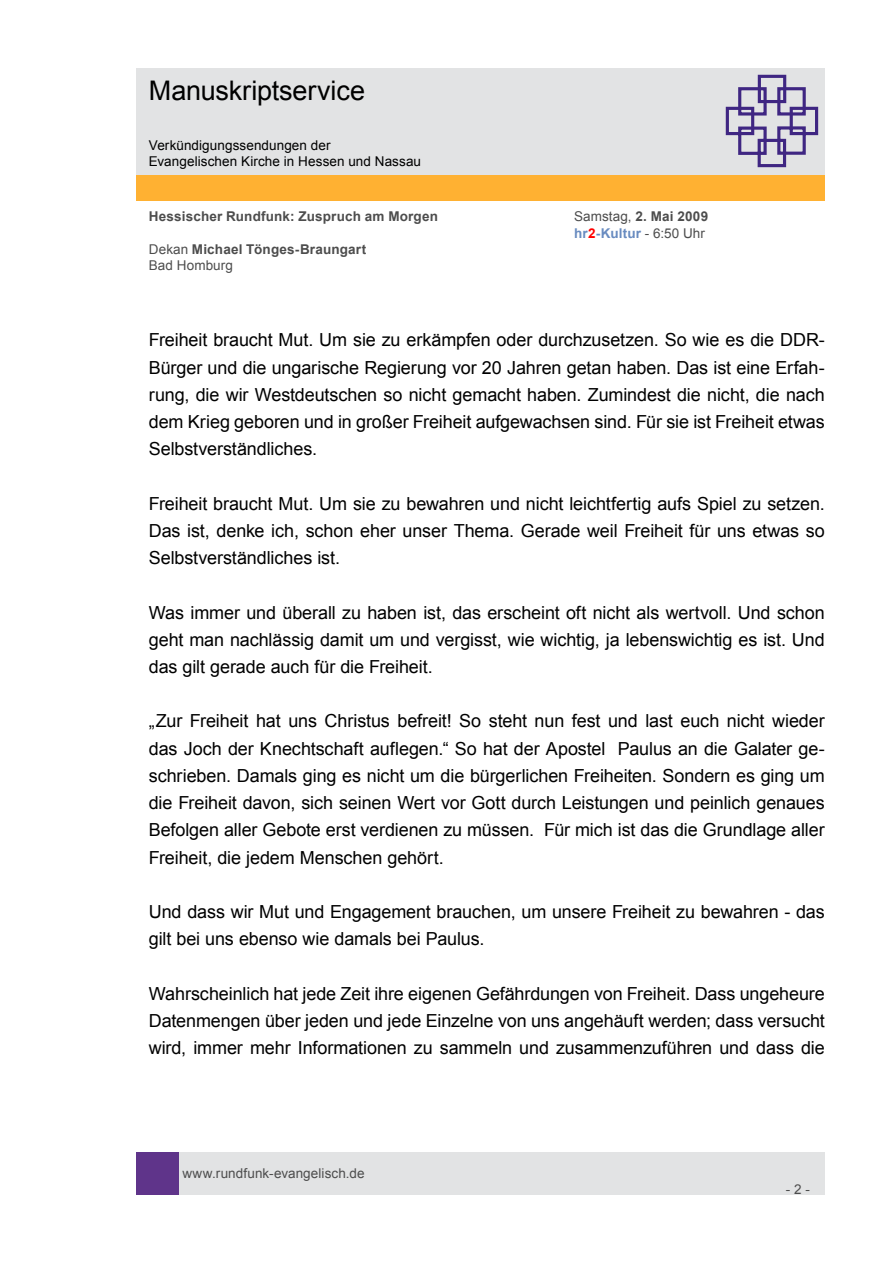
<style>
.page{position:relative;width:893px;height:1263px;background:#fff}
.page>*{position:absolute;margin:0;border:0;box-sizing:border-box;transform-origin:0 0}
.t1{font:27px "Arial";letter-spacing:-.005em;color:#000}
.t2{font:18px/27.2px "Arial";letter-spacing:-.005em;color:#000;text-align:justify}
.t3{font:700 13.5px/16.2px "Arial";letter-spacing:.015em;color:#4d4d4d}
.t4{font:13.5px/16.2px "Arial";letter-spacing:.005em;color:#4d4d4d}
.t5{font:13.5px/16.2px "Arial";letter-spacing:.005em;color:#000}
.s1{font-weight:700}
.s2{font-weight:700;color:#688bc0}
.s3{font-weight:700;color:#f00}
.s4{font-weight:400}
</style>
<div class="page">
<div style="left:179px;top:1152px;width:646px;height:43px;background:#e2e3e4"></div>
<div style="left:136px;top:1152px;width:43px;height:43px;background:#5f348a"></div>
<div style="left:136px;top:175px;width:689px;height:26px;background:#ffb132"></div>
<div style="left:136px;top:68px;width:689px;height:106px;background:#e2e3e4"></div>
<svg style="left:725px;top:74px;width:94px;height:94px"></svg>
<h1 class="t1" style="left:149px;top:73px;width:218px">Manuskriptservice</h1>
<p class="t5" style="left:149px;top:137px;width:274px">Verkündigungssendungen der<br>Evangelischen Kirche in Hessen und Nassau</p>
<p class="t3" style="left:149px;top:209px;width:291px">Hessischer Rundfunk: Zuspruch am Morgen</p>
<p class="t4" style="left:574px;top:209px;width:136px">Samstag, <span class="s1">2. Mai 2009 </span><span class="s2">hr</span><span class="s3">2</span><span class="s2">-Kultur</span> - 6:50 Uhr</p>
<p class="t3" style="left:149px;top:241px;width:219px"><span class="s4">Dekan</span> Michael Tönges-Braungart<br><span class="s4">Bad Homburg</span></p>
<p class="t2" style="left:149px;top:327px;width:678px">Freiheit braucht Mut. Um sie zu erkämpfen oder durchzusetzen. So wie es die DDR-Bürger und die ungarische Regierung vor 20 Jahren getan haben. Das ist eine Erfah&shy;rung, die wir Westdeutschen so nicht gemacht haben. Zumindest die nicht, die nach dem Krieg geboren und in großer Freiheit aufgewachsen sind. Für sie ist Freiheit etwas Selbstverständliches.</p>
<p class="t2" style="left:149px;top:490px;width:677px">Freiheit braucht Mut. Um sie zu bewahren und nicht leichtfertig aufs Spiel zu setzen.<br>Das ist, denke ich, schon eher unser Thema. Gerade weil Freiheit für uns etwas so Selbstverständliches ist.</p>
<p class="t2" style="left:149px;top:599px;width:677px">Was immer und überall zu haben ist, das erscheint oft nicht als wertvoll. Und schon geht man nachlässig damit um und vergisst, wie wichtig, ja lebenswichtig es ist. Und das gilt gerade auch für die Freiheit.</p>
<p class="t2" style="left:149px;top:708px;width:678px">„Zur Freiheit hat uns Christus befreit! So steht nun fest und last euch nicht wieder das Joch der Knechtschaft auflegen.“ So hat der Apostel Paulus an die Galater ge&shy;schrieben. Damals ging es nicht um die bürgerlichen Freiheiten. Sondern es ging um die Freiheit davon, sich seinen Wert vor Gott durch Leistungen und peinlich genaues Befolgen aller Gebote erst verdienen zu müssen. Für mich ist das die Grundlage aller Freiheit, die jedem Menschen gehört.</p>
<p class="t2" style="left:149px;top:898px;width:677px">Und dass wir Mut und Engagement brauchen, um unsere Freiheit zu bewahren - das gilt bei uns ebenso wie damals bei Paulus.</p>
<p class="t2" style="left:149px;top:980px;width:678px">Wahrscheinlich hat jede Zeit ihre eigenen Gefährdungen von Freiheit. Dass ungeheure Datenmengen über jeden und jede Einzelne von uns angehäuft werden; dass versucht wird, immer mehr Informationen zu sammeln und zusammenzuführen und dass die</p>
<p class="t4" style="left:182px;top:1165px;width:184px">www.rundfunk-evangelisch.de</p>
<p class="t4" style="left:786px;top:1181px;width:26px">- 2 -</p>
</div>
